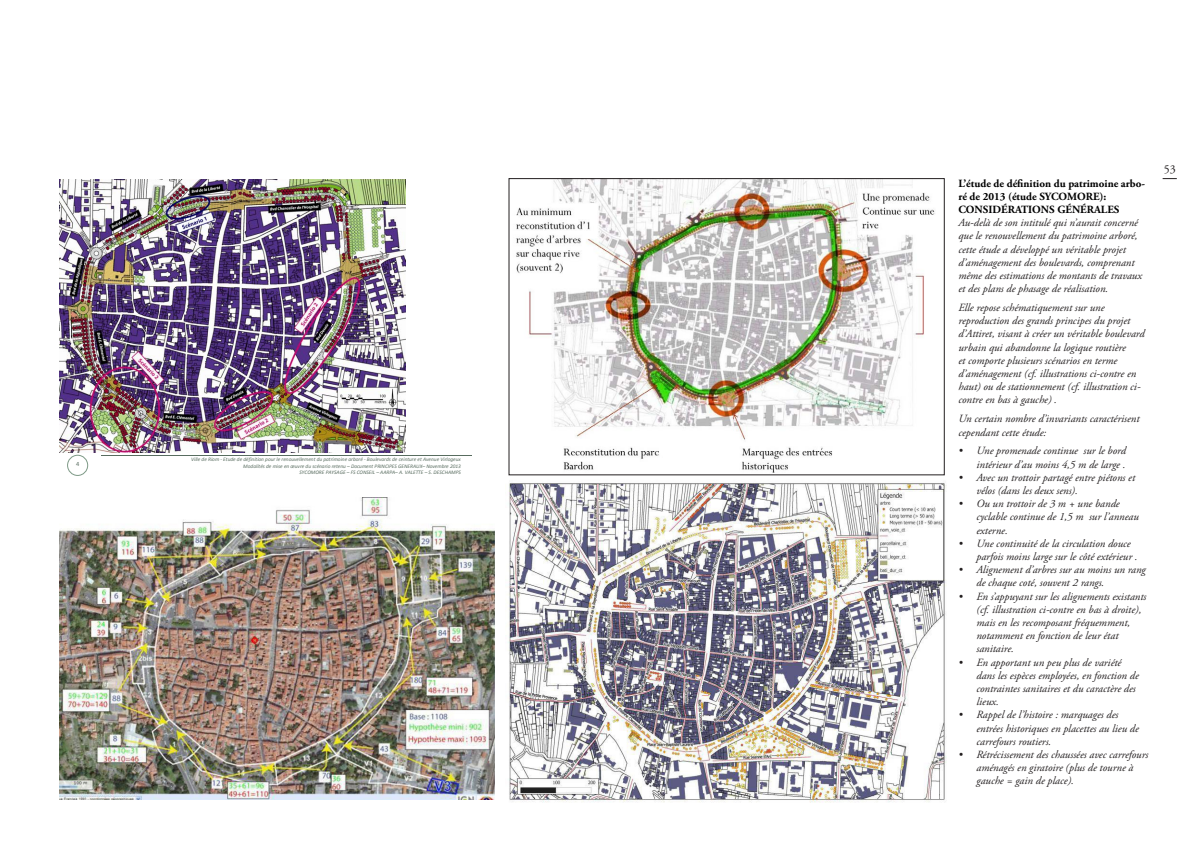
<style>
.page{position:relative;width:1191px;height:842px;background:#fff}
.page>*{position:absolute;margin:0;border:0;box-sizing:border-box;transform-origin:0 0}
.t1{font:12px "Adobe Garamond Pro";color:#231f20}
.t2{font:italic 11px/13.2px "Adobe Garamond Pro";color:#231f20}
.titres_Dijon{font:700 11px/13.2px "Adobe Garamond Pro";color:#000}
.t3{font:6.4px "Calibri";color:#586c5f}
.t4{font:italic 5.4px/6.6px "Calibri";color:#586c5f;text-align:right}
.s1{font-weight:700;font-style:normal;color:#000}
</style>
<div class="page">
<svg style="left:1162px;top:178px;width:14px;height:1px"></svg>
<hr style="left:101px;top:456px;width:370px;height:1px;background:#586c5f">
<div style="left:67px;top:455px;width:21px;height:21px;border:1px solid #7e9a87;border-radius:50%"></div>
<img style="left:60px;top:179px;width:346px;height:273px">
<img style="left:516px;top:180px;width:419px;height:293px">
<img style="left:59px;top:497px;width:436px;height:302px">
<img style="left:508px;top:483px;width:439px;height:320px">
<p class="t3" style="left:76px;top:460px;width:5px">4</p>
<p class="t4" style="left:191px;top:456px;width:271px">Ville de Riom ‐ Etude de définition pour le renouvellement du patrimoine arboré ‐ Boulevards de ceinture et Avenue Virlogeux<br>Modalités de mise en œuvre du scénario retenu – Document PRINCIPES GENERAUX– Novembre 2013<br>SYCOMORE PAYSAGE – FS CONSEIL – AARPA– A. VALETTE – S. DESCHAMPS</p>
<p class="titres_Dijon" style="left:958px;top:177px;width:188px">L’étude de définition du patrimoine arbo&shy;ré de 2013 (étude SYCOMORE):</p>
<p class="t2" style="left:958px;top:203px;width:185px"><span class="s1">CONSIDÉRATIONS GÉNÉRALES </span>Au-delà de son intitulé qui n’aurait concerné que le renouvellement du patrimoine arboré, cette étude a développé un véritable projet d’aménagement des boulevards, comprenant même des estimations de montants de travaux et des plans de phasage de réalisation.</p>
<p class="t2" style="left:958px;top:301px;width:188px">Elle repose schématiquement sur une reproduction des grands principes du projet d’Attiret, visant à créer un véritable boulevard urbain qui abandonne la logique routière<br>et comporte plusieurs scénarios en terme d’aménagement (cf. illustrations ci-contre en haut) ou de stationnement (cf. illustration ci&shy;contre en bas à gauche) .</p>
<p class="t2" style="left:958px;top:413px;width:182px">Un certain nombre d’invariants caractérisent cependant cette étude:</p>
<p class="t2" style="left:958px;top:445px;width:169px;text-align:right">• Une promenade continue sur le bord intérieur d’au moins 4,5 m de large .</p>
<p class="t2" style="left:976px;top:471px;width:160px;text-indent:-18px">• Avec un trottoir partagé entre piétons et vélos (dans les deux sens).</p>
<p class="t2" style="left:976px;top:497px;width:164px;text-indent:-18px">• Ou un trottoir de 3 m + une bande cyclable continue de 1,5 m sur l’anneau externe.</p>
<p class="t2" style="left:976px;top:537px;width:163px;text-indent:-18px">• Une continuité de la circulation douce parfois moins large sur le côté extérieur .</p>
<p class="t2" style="left:976px;top:563px;width:171px;text-indent:-18px">• Alignement d’arbres sur au moins un rang de chaque coté, souvent 2 rangs.</p>
<p class="t2" style="left:976px;top:590px;width:171px;text-indent:-18px">• En s’appuyant sur les alignements existants (cf. illustration ci-contre en bas à droite), mais en les recomposant fréquemment, notamment en fonction de leur état sanitaire.</p>
<p class="t2" style="left:976px;top:656px;width:164px;text-indent:-18px">• En apportant un peu plus de variété dans les espèces employées, en fonction de contraintes sanitaires et du caractère des lieux.</p>
<p class="t2" style="left:976px;top:709px;width:164px;text-indent:-18px">• Rappel de l’histoire : marquages des entrées historiques en placettes au lieu de carrefours routiers.</p>
<p class="t2" style="left:976px;top:748px;width:173px;text-indent:-18px">• Rétrécissement des chaussées avec carrefours aménagés en giratoire (plus de tourne à gauche = gain de place).</p>
<p class="t1" style="left:1163px;top:162px;width:13px">53</p>
</div>
